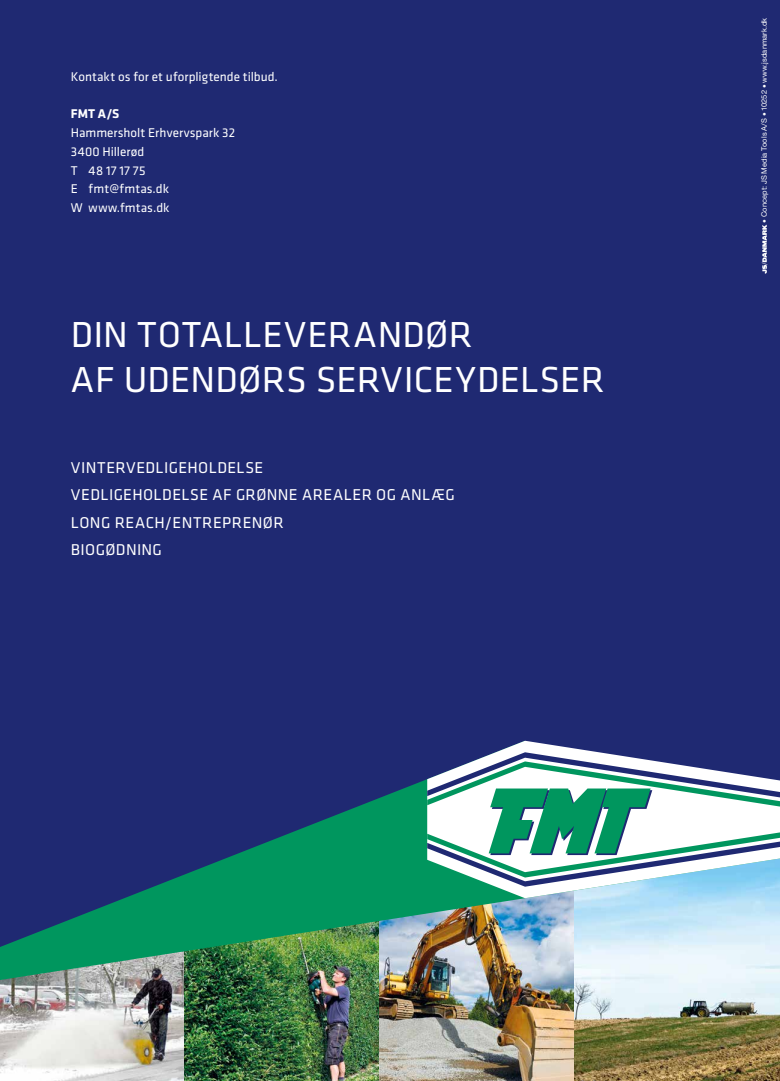
<style>
.page{position:relative;width:780px;height:1081px;background:#1f2972}
.page>*{position:absolute;margin:0;border:0;box-sizing:border-box;transform-origin:0 0}
.t1{font:37.5px/45px "Klavika";letter-spacing:.005em;color:#fff}
.t2{font:16.25px/27.5px "Klavika";letter-spacing:.02em;color:#fff}
.t3{font:13.12px/18.8px "Klavika";letter-spacing:.005em;color:#fff}
.t4{font:700 13.12px "Klavika";color:#fff}
.t5{font:7.5px "Helvetica Neue LT Std";letter-spacing:.01em;color:#fff}
</style>
<div class="page">
<img style="left:0;top:980px;width:184px;height:101px">
<img style="left:184px;top:980px;width:195px;height:101px">
<img style="left:379px;top:980px;width:195px;height:101px">
<img style="left:574px;top:980px;width:206px;height:101px">
<img style="left:0;top:779px;width:780px;height:201px">
<svg style="left:427px;top:741px;width:353px;height:157px"></svg>
<svg style="left:427px;top:752px;width:353px;height:134px;background:#92bdbd"></svg>
<svg style="left:761px;top:225px;width:6px;height:49px"></svg>
<p class="t3" style="left:71px;top:67px;width:208px">Kontakt os for et uforpligtende tilbud.</p>
<p class="t4" style="left:71px;top:107px;width:50px">FMT A/S</p>
<p class="t3" style="left:71px;top:123px;width:166px">Hammersholt Erhvervspark 32<br>3400 Hillerød<br>T 48 17 17 75<br>E fmt@fmtas.dk<br>W www.fmtas.dk</p>
<h1 class="t1" style="left:71px;top:313px;width:535px">DIN TOTALLEVERANDØR<br>AF UDENDØRS SERVICEYDELSER</h1>
<p class="t2" style="left:71px;top:454px;width:385px">VINTERVEDLIGEHOLDELSE<br>VEDLIGEHOLDELSE AF GRØNNE AREALER OG ANLÆG<br>LONG REACH/ENTREPRENØR<br>BIOGØDNING</p>
<p class="t5" style="left:759px;top:223px;width:206px;rotate:-90deg">• Concept: JS Media Tools A/S • 10252 • www.jsdanmark.dk</p>
</div>
